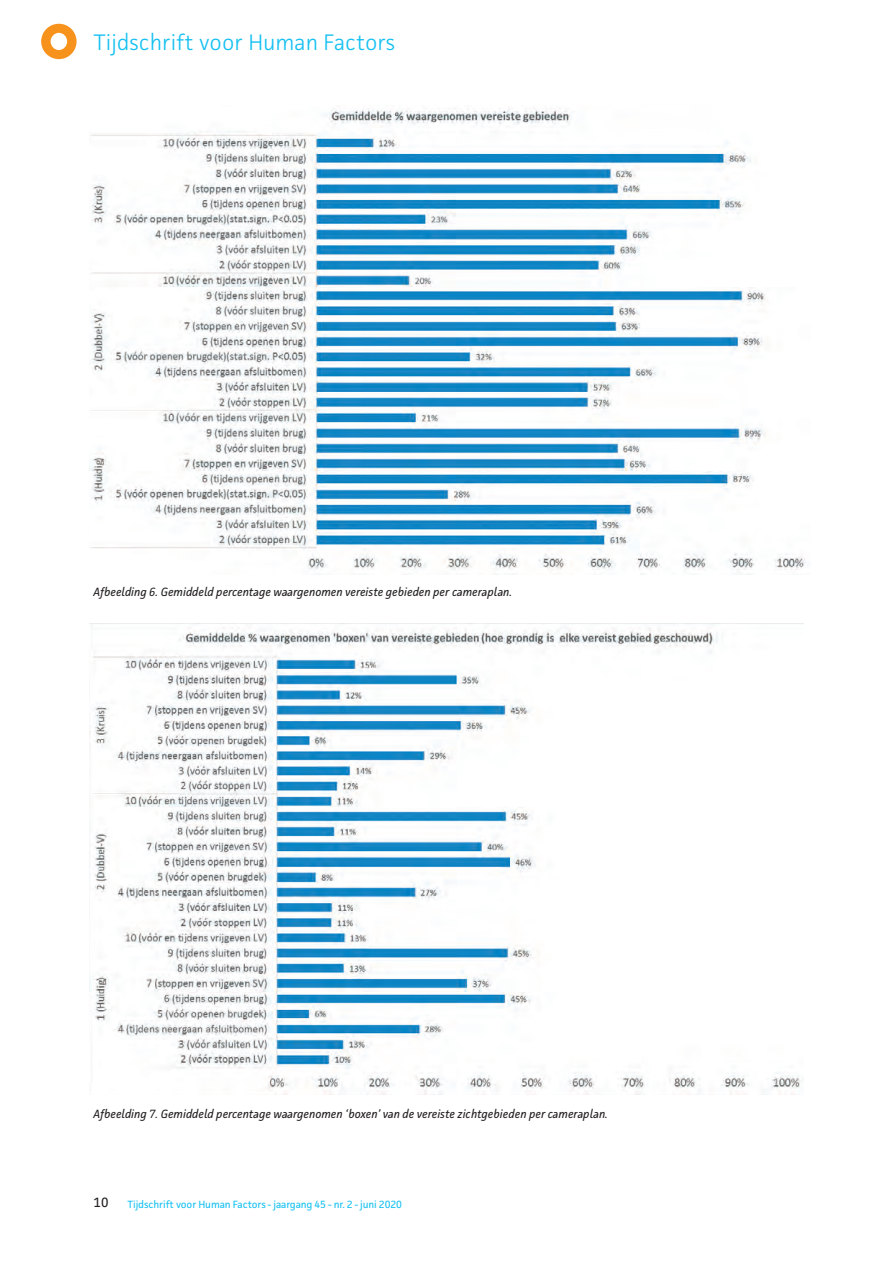
<style>
.page{position:relative;width:893px;height:1263px;background:#fff}
.page>*{position:absolute;margin:0;border:0;box-sizing:border-box;transform-origin:0 0}
.t1{font:300 22.5px "Facit";color:#15c0f2}
.t2{font:13.5px "Facit";color:#231f20}
.bijschrift-onder_TvE{font:italic 12px "Facit";color:#231f20}
.t3{font:10.5px "Facit";letter-spacing:-.01em;color:#15c0f2}
</style>
<div class="page">
<svg style="left:41px;top:24px;width:36px;height:35px"></svg>
<img style="left:90px;top:108px;width:718px;height:466px">
<img style="left:91px;top:624px;width:712px;height:470px">
<h1 class="t1" style="left:94px;top:28px;width:303px">Tijdschrift voor Human Factors</h1>
<p class="bijschrift-onder_TvE" style="left:94px;top:584px;width:420px">Afbeelding 6. Gemiddeld percentage waargenomen vereiste gebieden per cameraplan.</p>
<p class="bijschrift-onder_TvE" style="left:94px;top:1106px;width:516px">Afbeelding 7. Gemiddeld percentage waargenomen ‘boxen’ van de vereiste zichtgebieden per cameraplan.</p>
<p class="t2" style="left:94px;top:1194px;width:16px">10</p>
<p class="t3" style="left:128px;top:1197px;width:276px">Tijdschrift voor Human Factors - jaargang 45 - nr. 2 - juni 2020</p>
</div>
